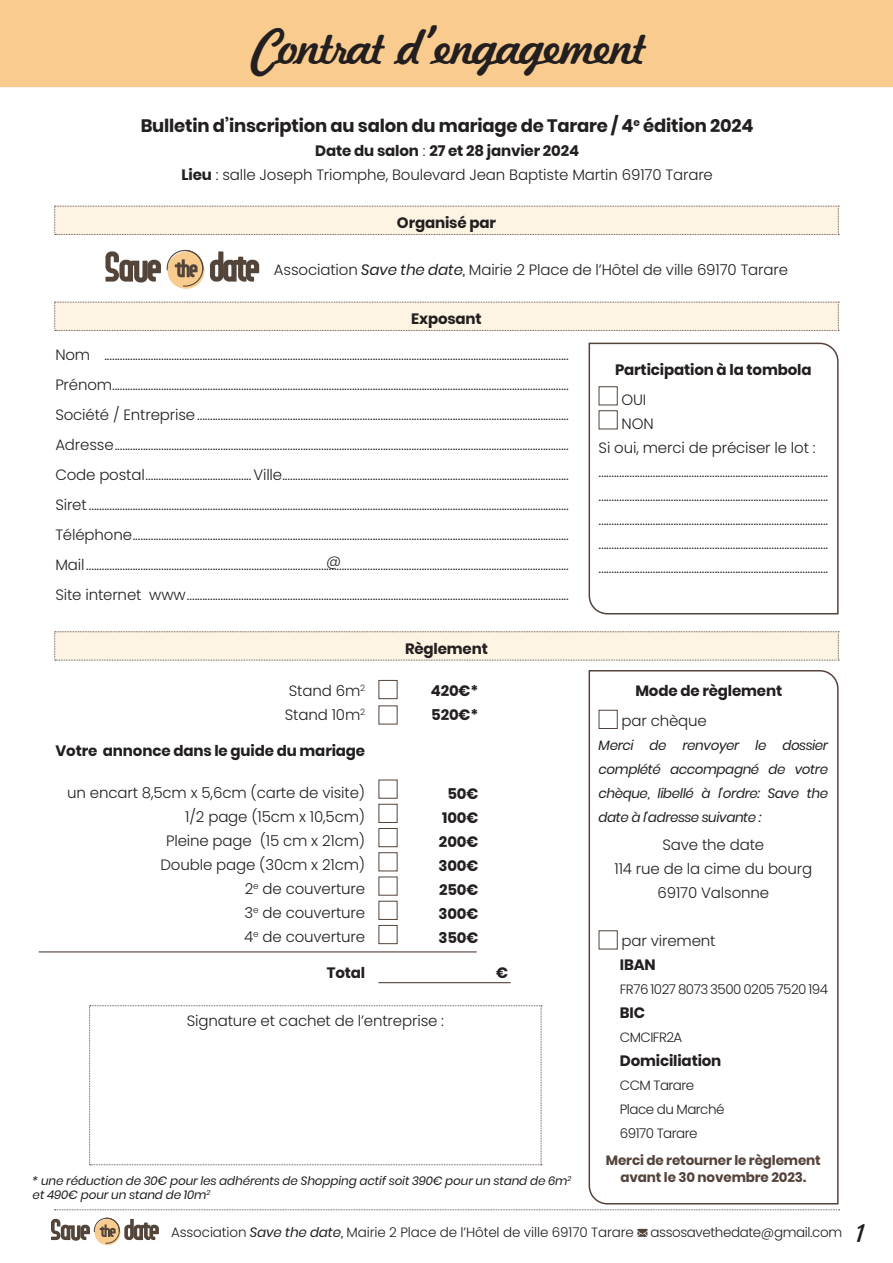
<style>
.page{position:relative;width:893px;height:1263px;background:#fff}
.page>*{position:absolute;margin:0;border:0;box-sizing:border-box;transform-origin:0 0}
.t1{font:36px "Kavaler Kursive";letter-spacing:-.01em;color:#231f20}
.t2{font:700 18px "Poppins";letter-spacing:-.01em;color:#231f20}
.t3{font:18px "Kavaler Kursive";color:#231f20}
.t4{font:300 15px/24px "Poppins";letter-spacing:-.01em;color:#231f20;text-align:center}
.t5{font:700 15px/24px "Poppins";letter-spacing:-.01em;color:#231f20}
.t6{font:italic 13.5px/24px "Poppins";letter-spacing:-.03em;color:#231f20;text-align:justify}
.t7{font:300 13.5px "Poppins";letter-spacing:-.01em;color:#231f20}
.t8{font:300 13.5px/24px "Poppins";letter-spacing:-.03em;color:#231f20}
.t9{font:700 13.5px/16.2px "Poppins";letter-spacing:-.01em;color:#54433a;text-align:center}
.t10{font:italic 12px/13.5px "Poppins";letter-spacing:-.01em;color:#231f20}
.s1{font-weight:700}
.s2{font-weight:400;font-style:italic}
</style>
<div class="page">
<div style="left:0;top:0;width:893px;height:87px;background:#f9cb8e"></div>
<svg style="left:51px;top:1217px;width:108px;height:27px"></svg>
<svg style="left:637px;top:1229px;width:11px;height:8px"></svg>
<svg style="left:54px;top:1209px;width:786px;height:1px"></svg>
<div style="left:378px;top:680px;width:20px;height:19px;border:1px solid #54433a"></div>
<div style="left:378px;top:804px;width:20px;height:19px;border:1px solid #54433a"></div>
<div style="left:378px;top:828px;width:20px;height:19px;border:1px solid #54433a"></div>
<div style="left:378px;top:901px;width:20px;height:19px;border:1px solid #54433a"></div>
<div style="left:378px;top:925px;width:20px;height:19px;border:1px solid #54433a"></div>
<svg style="left:89px;top:1005px;width:453px;height:160px"></svg>
<svg style="left:167px;top:252px;width:37px;height:37px"></svg>
<svg style="left:210px;top:251px;width:49px;height:31px"></svg>
<svg style="left:105px;top:249px;width:99px;height:38px"></svg>
<svg style="left:54px;top:206px;width:785px;height:29px;background:#f8eedf"></svg>
<svg style="left:54px;top:302px;width:785px;height:29px;background:#f8eedf"></svg>
<svg style="left:54px;top:631px;width:785px;height:30px;background:#f7eedf"></svg>
<hr style="left:39px;top:951px;width:438px;height:1px;background:#54433a">
<hr style="left:378px;top:982px;width:133px;height:1px;background:#54433a">
<svg style="left:588px;top:342px;width:251px;height:273px"></svg>
<svg style="left:588px;top:670px;width:251px;height:535px"></svg>
<h1 class="t1" style="left:251px;top:24px;width:393px">Contrat d ’engagement</h1>
<p class="t2" style="left:141px;top:115px;width:614px">Bulletin d’inscription au salon du mariage de Tarare / 4<sup>e</sup> édition 2024</p>
<p class="t4" style="left:182px;top:138px;width:533px"><span class="s1">Date du salon</span> : <span class="s1">27 et 28 janvier 2024<br>Lieu</span> : salle Joseph Triomphe, Boulevard Jean Baptiste Martin 69170 Tarare</p>
<p class="t5" style="left:397px;top:211px;width:100px">Organisé par</p>
<p class="t4" style="left:274px;top:258px;width:516px">Association <span class="s2">Save the date,</span> Mairie 2 Place de l’Hôtel de ville 69170 Tarare</p>
<p class="t5" style="left:411px;top:307px;width:72px">Exposant</p>
<p class="t4" style="left:55px;top:340px;width:515px;line-height:30px;text-align:justify">Nom ....................................................................................................................................................................................<br>Prénom.................................................................................................................................................................................<br>Société / Entreprise................................................................................................................................................<br>Adresse................................................................................................................................................................................<br>Code postal.........................................Ville...............................................................................................................<br>Siret..........................................................................................................................................................................................<br>Téléphone.........................................................................................................................................................................<br>Mail ...........................................................................................................................................................................................<br>Site internet www....................................................................................................................................................</p>
<p class="t4" style="left:326px;top:549px;width:17px">@</p>
<p class="t5" style="left:615px;top:358px;width:198px">Participation à la tombola</p>
<p class="t4" style="left:621px;top:388px;width:26px">OUI</p>
<p class="t4" style="left:621px;top:412px;width:34px">NON</p>
<p class="t4" style="left:599px;top:436px;width:219px">Si oui, merci de préciser le lot :</p>
<p class="t4" style="left:599px;top:460px;width:231px">.........................................................................................</p>
<p class="t4" style="left:599px;top:484px;width:231px">.........................................................................................</p>
<p class="t4" style="left:599px;top:508px;width:231px">.........................................................................................</p>
<p class="t4" style="left:599px;top:532px;width:231px">.........................................................................................</p>
<p class="t4" style="left:599px;top:556px;width:231px">.........................................................................................</p>
<p class="t5" style="left:405px;top:637px;width:84px">Règlement</p>
<p class="t4" style="left:285px;top:678px;width:82px;text-align:left">Stand 6m<sup>2<br></sup>Stand 10m<sup>2</sup></p>
<p class="t5" style="left:55px;top:738px;width:311px">Votre annonce dans le guide du mariage</p>
<p class="t4" style="left:67px;top:780px;width:299px;text-align:right">un encart 8,5cm x 5,6cm (carte de visite)<br>1/2 page (15cm x 10,5cm)<br>Pleine page (15 cm x 21cm)<br>Double page (30cm x 21cm)<br>2<sup>e</sup> de couverture<br>3<sup>e</sup> de couverture<br>4<sup>e</sup> de couverture</p>
<p class="t5" style="left:327px;top:961px;width:40px">Total</p>
<p class="t5" style="left:496px;top:961px;width:14px">€</p>
<p class="t5" style="left:431px;top:678px;width:49px">420€*<br>520€*</p>
<p class="t5" style="left:438px;top:781px;width:41px;text-align:center">50€<br>100€<br>200€<br>300€<br>250€<br>300€<br>350€</p>
<p class="t4" style="left:187px;top:1009px;width:259px">Signature et cachet de l’entreprise :</p>
<p class="t10" style="left:33px;top:1174px;width:540px">* une réduction de 30€ pour les adhérents de Shopping actif soit 390€ pour un stand de 6m<sup>2 </sup>et 490€ pour un stand de 10m<sup>2</sup></p>
<p class="t5" style="left:635px;top:678px;width:148px">Mode de règlement</p>
<p class="t4" style="left:621px;top:708px;width:87px">par chèque</p>
<p class="t6" style="left:599px;top:733px;width:231px">Merci de renvoyer le dossier complété accompagné de votre chèque, libellé à l’ordre: Save the date à l’adresse suivante :</p>
<p class="t4" style="left:614px;top:833px;width:199px">Save the date<br>114 rue de la cime du bourg<br>69170 Valsonne</p>
<p class="t4" style="left:621px;top:929px;width:96px">par virement</p>
<p class="t5" style="left:620px;top:953px;width:37px">IBAN</p>
<p class="t8" style="left:620px;top:978px;width:210px">FR76 1027 8073 3500 0205 7520 194</p>
<p class="t5" style="left:620px;top:1001px;width:27px">BIC</p>
<p class="t8" style="left:620px;top:1026px;width:64px">CMCIFR2A</p>
<p class="t5" style="left:620px;top:1049px;width:103px">Domiciliation</p>
<p class="t8" style="left:620px;top:1074px;width:106px">CCM Tarare<br>Place du Marché<br>69170 Tarare</p>
<p class="t9" style="left:606px;top:1152px;width:216px">Merci de retourner le règlement avant le 30 novembre 2023.</p>
<p class="t7" style="left:171px;top:1224px;width:672px">Association <span class="s2">Save the date,</span> Mairie 2 Place de l’Hôtel de ville 69170 Tarare assosavethedate@gmail.com</p>
<p class="t3" style="left:857px;top:1222px;width:10px">1</p>
</div>
